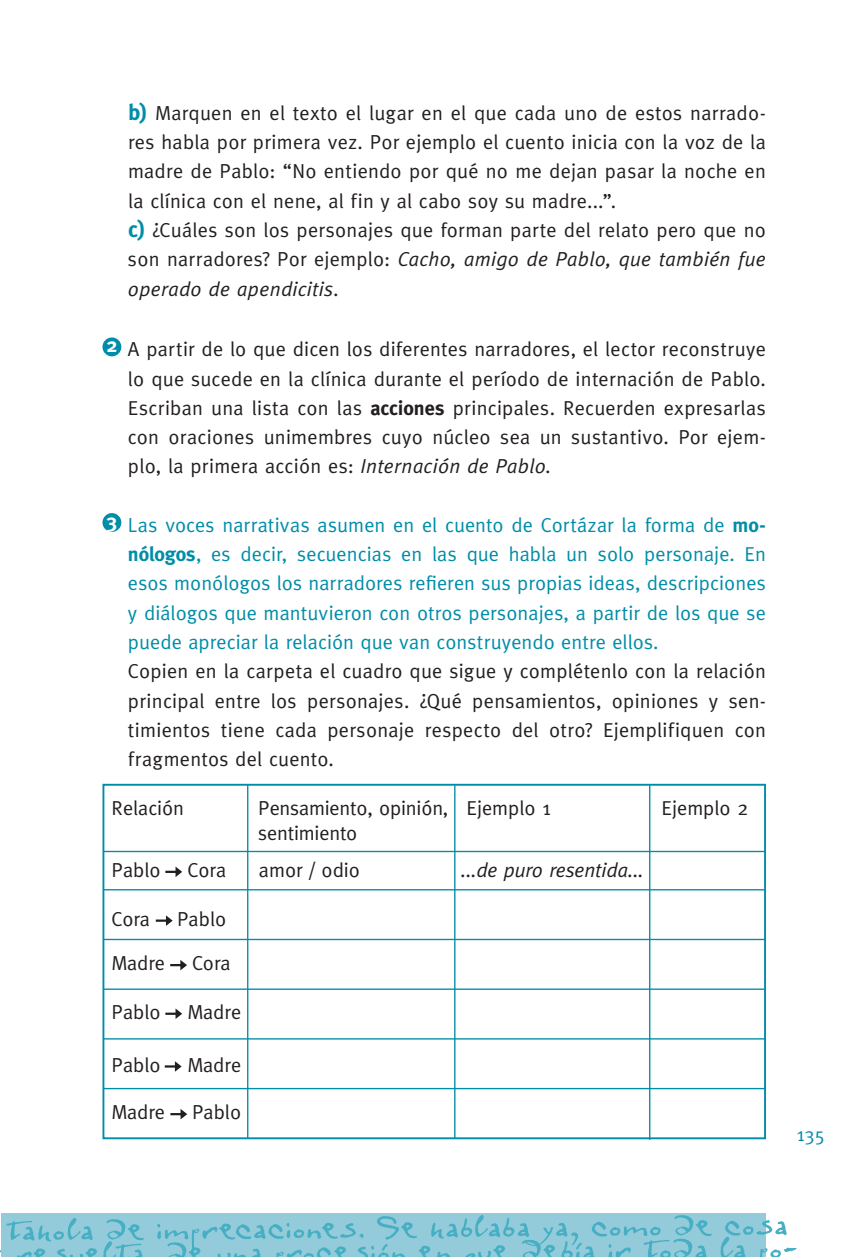
<style>
.page{position:relative;width:854px;height:1257px;background:#fff}
.page>*{position:absolute;margin:0;border:0;box-sizing:border-box;transform-origin:0 0}
.t1{font:20.25px/29.2px "Meta";letter-spacing:.01em;color:#231f20;text-align:justify}
.t2{font:20.25px/29.2px "Meta";letter-spacing:.005em;color:#008da8;text-align:justify}
.t3{font:20.25px "Meta";letter-spacing:-.01em;color:#231f20}
.t4{font:italic 20.25px "Meta";letter-spacing:-.01em;color:#231f20}
.t5{font:19.12px "Meta";color:#008da8}
.s1{font-family:"Meta Plus";font-weight:700;font-size:22.5px;color:#008da8}
.s2{font-style:italic}
.s3{font-weight:700}
</style>
<div class="page">
<hr style="left:0;top:1212px;width:1px;height:44px;background:#93cbda">
<div style="left:1px;top:1212px;width:765px;height:44px;background:#93cbda"></div>
<div style="left:102px;top:337px;width:19px;height:19px;background:#008da8;border-radius:50%"></div>
<div style="left:102px;top:513px;width:19px;height:19px;background:#008da8;border-radius:50%"></div>
<div style="left:102px;top:783px;width:664px;height:356px;border:2px solid #008da8"></div>
<hr style="left:103px;top:850px;width:662px;height:2px;background:#008da8">
<hr style="left:247px;top:785px;width:1px;height:353px;background:#008da8">
<hr style="left:454px;top:785px;width:1px;height:353px;background:#008da8">
<hr style="left:649px;top:785px;width:1px;height:354px;background:#008da8">
<hr style="left:103px;top:889px;width:662px;height:1px;background:#008da8">
<hr style="left:103px;top:938px;width:662px;height:2px;background:#008da8">
<hr style="left:103px;top:988px;width:662px;height:1px;background:#008da8">
<hr style="left:103px;top:1038px;width:662px;height:1px;background:#008da8">
<hr style="left:103px;top:1087px;width:662px;height:2px;background:#008da8">
<hr style="left:170px;top:1112px;width:14px;height:3px;background:#231f20">
<svg style="left:180px;top:1109px;width:7px;height:10px"></svg>
<svg style="left:165px;top:1061px;width:17px;height:10px"></svg>
<svg style="left:165px;top:1008px;width:17px;height:10px"></svg>
<svg style="left:165px;top:866px;width:17px;height:11px"></svg>
<hr style="left:170px;top:963px;width:14px;height:3px;background:#231f20">
<svg style="left:180px;top:960px;width:7px;height:10px"></svg>
<svg style="left:156px;top:915px;width:17px;height:10px"></svg>
<svg style="left:0;top:1214px;width:796px;height:43px"></svg>
<p class="t1" style="left:128px;top:98px;width:639px;text-align:left"><span class="s1">b)</span> Marquen en el texto el lugar en el que cada uno de estos narrado&shy;res habla por primera vez. Por ejemplo el cuento inicia con la voz de la madre de Pablo: “No entiendo por qué no me dejan pasar la noche en la clínica con el nene, al fin y al cabo soy su madre...”.<br><span class="s1">c)</span> ¿Cuáles son los personajes que forman parte del relato pero que no son narradores? Por ejemplo: <span class="s2">Cacho, amigo de Pablo, que también fue operado de apendicitis.</span></p>
<p class="t1" style="left:128px;top:334px;width:639px;text-indent:-21px"><sup>2</sup> A partir de lo que dicen los diferentes narradores, el lector reconstruye lo que sucede en la clínica durante el período de internación de Pablo.<br>Escriban una lista con las <span class="s3">acciones</span> principales. Recuerden expresarlas con oraciones unimembres cuyo núcleo sea un sustantivo. Por ejem&shy;plo, la primera acción es: <span class="s2">Internación de Pablo.</span></p>
<p class="t2" style="left:128px;top:510px;width:639px;text-indent:-21px"><sup>3</sup> Las voces narrativas asumen en el cuento de Cortázar la forma de <span class="s3">mo&shy;nólogos</span>, es decir, secuencias en las que habla un solo personaje. En esos monólogos los narradores refieren sus propias ideas, descripciones y diálogos que mantuvieron con otros personajes, a partir de los que se puede apreciar la relación que van construyendo entre ellos.</p>
<p class="t1" style="left:128px;top:656px;width:639px">Copien en la carpeta el cuadro que sigue y complétenlo con la relación principal entre los personajes. ¿Qué pensamientos, opiniones y sen&shy;timientos tiene cada personaje respecto del otro? Ejemplifiquen con fragmentos del cuento.</p>
<p class="t3" style="left:258px;top:796px;width:294px">Pensamiento, opinión, Ejemplo 1</p>
<p class="t1" style="left:661px;top:793px;width:88px">Ejemplo 2</p>
<p class="t3" style="left:258px;top:821px;width:101px">sentimiento</p>
<p class="t1" style="left:111px;top:793px;width:74px">Relación</p>
<p class="t1" style="left:111px;top:855px;width:51px">Pablo</p>
<p class="t1" style="left:188px;top:855px;width:40px">Cora</p>
<p class="t1" style="left:259px;top:855px;width:103px">amor / odio</p>
<p class="t4" style="left:461px;top:858px;width:184px">...de puro resentida...</p>
<p class="t1" style="left:111px;top:903px;width:40px">Cora</p>
<p class="t1" style="left:177px;top:903px;width:51px">Pablo</p>
<p class="t1" style="left:111px;top:948px;width:55px">Madre</p>
<p class="t1" style="left:192px;top:948px;width:40px">Cora</p>
<p class="t1" style="left:111px;top:996px;width:51px">Pablo</p>
<p class="t1" style="left:188px;top:996px;width:55px">Madre</p>
<p class="t1" style="left:111px;top:1049px;width:51px">Pablo</p>
<p class="t1" style="left:188px;top:1049px;width:55px">Madre</p>
<p class="t1" style="left:111px;top:1097px;width:55px">Madre</p>
<p class="t1" style="left:192px;top:1097px;width:51px">Pablo</p>
<p class="t5" style="left:797px;top:1122px;width:30px">135</p>
</div>
